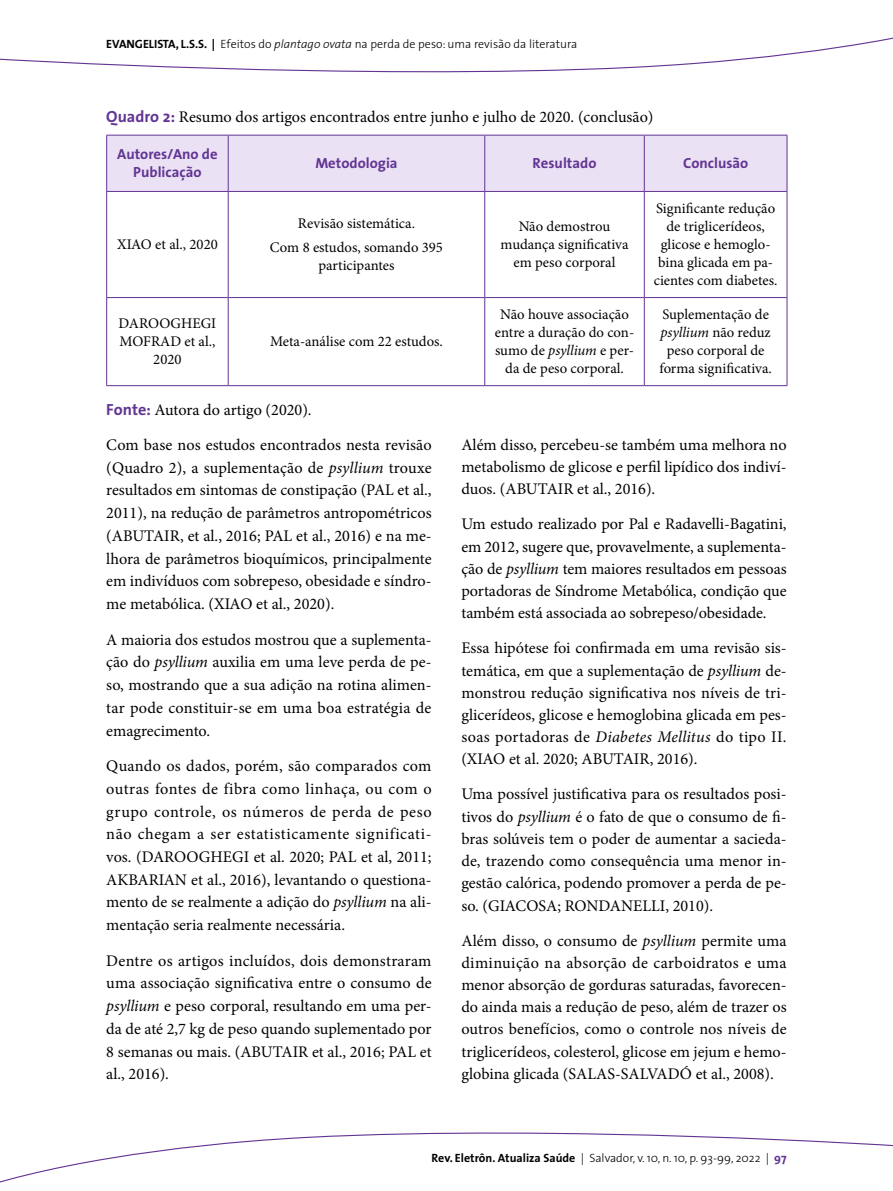
<style>
.page{position:relative;width:893px;height:1191px;background:#fff}
.page>*{position:absolute;margin:0;border:0;box-sizing:border-box;transform-origin:0 0}
.t1{font:16.2px/22.2px "Minion Pro";color:#000;text-align:justify}
.t2{font:14.7px/18px "Minion Pro";color:#000;text-align:center}
.t3{font:14.7px/18px "The Sans 7 Bold Plain";color:#623493;text-align:center}
.t4{font:300 12px "The Sans 3";color:#000}
.s1{font-family:"The Sans 7 Bold Plain";font-weight:400}
.s2{font-style:italic}
.s3{font-family:"The Sans 7 Bold Plain";color:#623493}
.s4{font-family:"The Sans 7 Bold Plain";font-weight:400;color:#623493}
</style>
<div class="page">
<svg style="left:0;top:1132px;width:893px;height:51px"></svg>
<svg style="left:0;top:37px;width:893px;height:36px"></svg>
<div style="left:107px;top:136px;width:680px;height:55px;background:#eae1f4"></div>
<hr style="left:228px;top:135px;width:1px;height:56px;background:#623493">
<hr style="left:484px;top:135px;width:1px;height:56px;background:#623493">
<hr style="left:644px;top:135px;width:1px;height:56px;background:#623493">
<hr style="left:106px;top:192px;width:1px;height:105px;background:#623493">
<hr style="left:787px;top:192px;width:1px;height:105px;background:#623493">
<hr style="left:106px;top:298px;width:1px;height:87px;background:#623493">
<hr style="left:787px;top:298px;width:1px;height:87px;background:#623493">
<hr style="left:106px;top:135px;width:122px;height:1px;background:#623493">
<hr style="left:106px;top:135px;width:1px;height:56px;background:#623493">
<hr style="left:228px;top:135px;width:257px;height:1px;background:#623493">
<hr style="left:485px;top:135px;width:159px;height:1px;background:#623493">
<hr style="left:644px;top:135px;width:143px;height:1px;background:#623493">
<hr style="left:787px;top:135px;width:1px;height:56px;background:#623493">
<hr style="left:106px;top:191px;width:122px;height:1px;background:#623493">
<hr style="left:228px;top:191px;width:257px;height:1px;background:#623493">
<hr style="left:485px;top:191px;width:159px;height:1px;background:#623493">
<hr style="left:644px;top:191px;width:143px;height:1px;background:#623493">
<hr style="left:106px;top:297px;width:122px;height:1px;background:#623493">
<hr style="left:228px;top:192px;width:1px;height:105px;background:#623493">
<hr style="left:228px;top:297px;width:257px;height:1px;background:#623493">
<hr style="left:484px;top:192px;width:1px;height:105px;background:#623493">
<hr style="left:485px;top:297px;width:159px;height:1px;background:#623493">
<hr style="left:644px;top:192px;width:1px;height:105px;background:#623493">
<hr style="left:644px;top:297px;width:143px;height:1px;background:#623493">
<hr style="left:106px;top:385px;width:122px;height:1px;background:#623493">
<hr style="left:228px;top:298px;width:1px;height:87px;background:#623493">
<hr style="left:228px;top:385px;width:257px;height:1px;background:#623493">
<hr style="left:484px;top:298px;width:1px;height:87px;background:#623493">
<hr style="left:485px;top:385px;width:159px;height:1px;background:#623493">
<hr style="left:644px;top:298px;width:1px;height:87px;background:#623493">
<hr style="left:644px;top:385px;width:143px;height:1px;background:#623493">
<p class="t4" style="left:106px;top:34px;width:473px"><span class="s1">EVANGELISTA, L.S.S. |</span> Efeitos do <span class="s2">plantago ovata</span> na perda de peso: uma revisão da literatura</p>
<p class="t1" style="left:106px;top:106px;width:549px"><span class="s3">Quadro 2:</span> Resumo dos artigos encontrados entre junho e julho de 2020. (conclusão)</p>
<p class="t3" style="left:117px;top:144px;width:102px">Autores/Ano de<br>Publicação</p>
<p class="t3" style="left:315px;top:153px;width:84px">Metodologia</p>
<p class="t3" style="left:533px;top:153px;width:65px">Resultado</p>
<p class="t3" style="left:683px;top:153px;width:67px">Conclusão</p>
<p class="t2" style="left:117px;top:235px;width:102px">XIAO et al., 2020</p>
<p class="t2" style="left:119px;top:314px;width:99px">DAROOGHEGI<br>MOFRAD et al.,<br>2020</p>
<p class="t2" style="left:270px;top:211px;width:175px;line-height:24.3px">Revisão sistemática.<br>Com 8 estudos, somando 395</p>
<p class="t2" style="left:318px;top:256px;width:78px">participantes</p>
<p class="t2" style="left:270px;top:332px;width:174px">Meta-análise com 22 estudos.</p>
<p class="t1" style="left:106px;top:392px;width:327px;line-height:35px"><span class="s3">Fonte:</span> Autora do artigo (2020).<br>Com base nos estudos encontrados nesta revisão</p>
<p class="t1" style="left:106px;top:456px;width:327px;line-height:22.6px">(Quadro 2), a suplementação de <span class="s2">psyllium</span> trouxe resultados em sintomas de constipação (PAL et al., 2011), na redução de parâmetros antropométricos (ABUTAIR, et al., 2016; PAL et al., 2016) e na me&shy;lhora de parâmetros bioquímicos, principalmente em indivíduos com sobrepeso, obesidade e síndro&shy;me metabólica. (XIAO et al., 2020).</p>
<p class="t1" style="left:106px;top:628px;width:327px;line-height:22.8px">A maioria dos estudos mostrou que a suplementa&shy;ção do <span class="s2">psyllium</span> auxilia em uma leve perda de pe&shy;so, mostrando que a sua adição na rotina alimen&shy;tar pode constituir-se em uma boa estratégia de emagrecimento.</p>
<p class="t1" style="left:106px;top:754px;width:327px;line-height:22.6px">Quando os dados, porém, são comparados com outras fontes de fibra como linhaça, ou com o grupo controle, os números de perda de peso não chegam a ser estatisticamente significati&shy;vos. (DAROOGHEGI et al. 2020; PAL et al, 2011; AKBARIAN et al., 2016), levantando o questiona&shy;mento de se realmente a adição do <span class="s2">psyllium</span> na ali&shy;mentação seria realmente necessária.</p>
<p class="t1" style="left:106px;top:949px;width:327px;line-height:22.8px">Dentre os artigos incluídos, dois demonstraram uma associação significativa entre o consumo de <span class="s2">psyllium</span> e peso corporal, resultando em uma per&shy;da de até 2,7 kg de peso quando suplementado por 8 semanas ou mais. (ABUTAIR et al., 2016; PAL et al., 2016).</p>
<p class="t2" style="left:501px;top:217px;width:129px">Não demostrou mudança significativa em peso corporal</p>
<p class="t2" style="left:654px;top:199px;width:125px">Significante redução de triglicerídeos, glicose e hemoglo&shy;bina glicada em pa&shy;cientes com diabetes.</p>
<p class="t2" style="left:495px;top:305px;width:141px">Não houve associação entre a duração do con&shy;sumo de <span class="s2">psyllium</span> e per&shy;da de peso corporal.</p>
<p class="t2" style="left:659px;top:305px;width:114px">Suplementação de <span class="s2">psyllium</span> não reduz peso corporal de forma significativa.</p>
<p class="t1" style="left:461px;top:434px;width:327px">Além disso, percebeu-se também uma melhora no metabolismo de glicose e perfil lipídico dos indiví&shy;duos. (ABUTAIR et al., 2016).</p>
<p class="t1" style="left:461px;top:513px;width:327px">Um estudo realizado por Pal e Radavelli-Bagatini, em 2012, sugere que, provavelmente, a suplementa&shy;ção de <span class="s2">psyllium</span> tem maiores resultados em pessoas portadoras de Síndrome Metabólica, condição que também está associada ao sobrepeso/obesidade.</p>
<p class="t1" style="left:461px;top:637px;width:327px">Essa hipótese foi confirmada em uma revisão sis&shy;temática, em que a suplementação de <span class="s2">psyllium</span> de&shy;monstrou redução significativa nos níveis de tri&shy;glicerídeos, glicose e hemoglobina glicada em pes&shy;soas portadoras de <span class="s2">Diabetes Mellitus</span> do tipo II. (XIAO et al. 2020; ABUTAIR, 2016).</p>
<p class="t1" style="left:461px;top:783px;width:327px">Uma possível justificativa para os resultados posi&shy;tivos do <span class="s2">psyllium</span> é o fato de que o consumo de fi&shy;bras solúveis tem o poder de aumentar a sacieda&shy;de, trazendo como consequência uma menor in&shy;gestão calórica, podendo promover a perda de pe&shy;so. (GIACOSA; RONDANELLI, 2010).</p>
<p class="t1" style="left:461px;top:929px;width:327px">Além disso, o consumo de <span class="s2">psyllium</span> permite uma diminuição na absorção de carboidratos e uma menor absorção de gorduras saturadas, favorecen&shy;do ainda mais a redução de peso, além de trazer os outros benefícios, como o controle nos níveis de triglicerídeos, colesterol, glicose em jejum e hemo&shy;globina glicada (SALAS-SALVADÓ et al., 2008).</p>
<p class="t4" style="left:431px;top:1148px;width:357px"><span class="s1">Rev. Eletrôn. Atualiza Saúde</span> | Salvador, v. 10, n. 10, p. 93-99, 2022 | <span class="s4">97</span></p>
</div>
